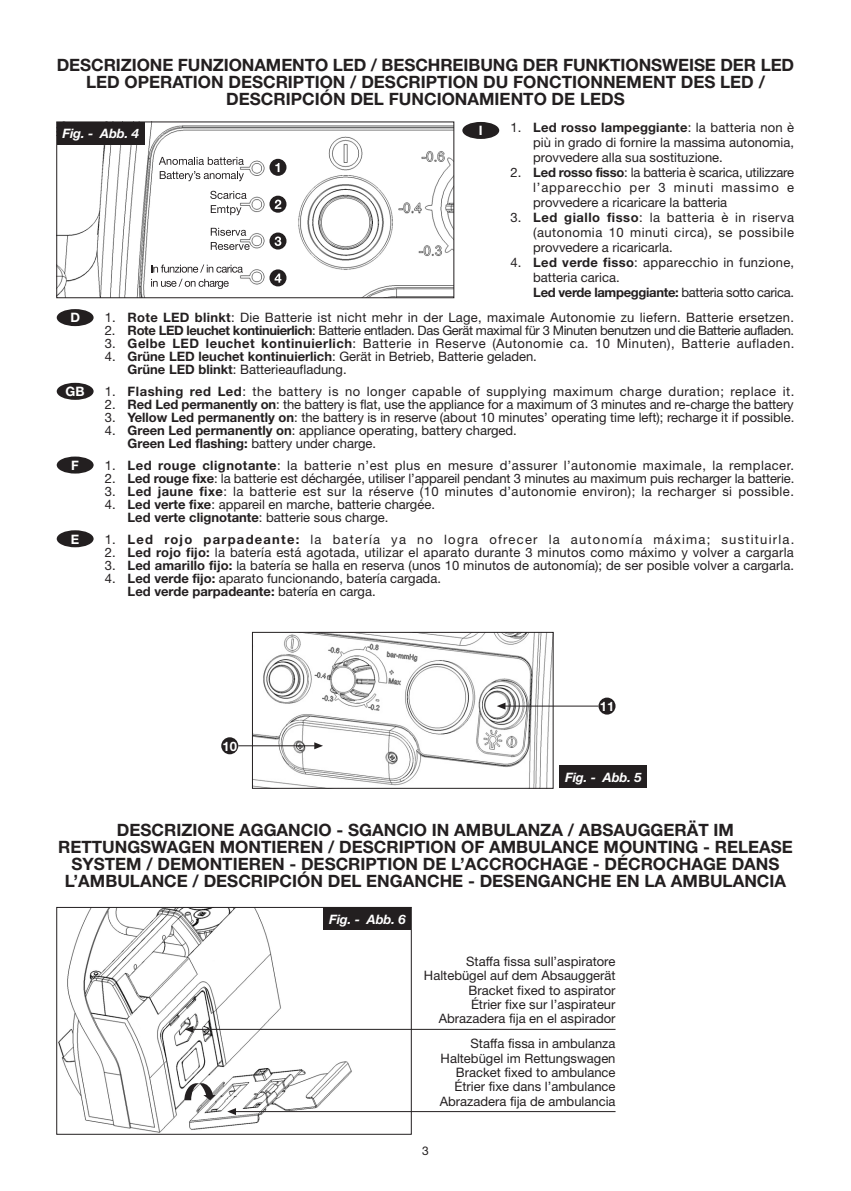
<style>
.page{position:relative;width:851px;height:1191px;background:#fff}
.page>*{position:absolute;margin:0;border:0;box-sizing:border-box;transform-origin:0 0}
.t1{font:700 17px/17px "Helvetica Neue";color:#231f20;text-align:center}
.t2{font:13px/14.2px "Helvetica Neue";color:#231f20}
.t3{font:13px/15px "Helvetica Neue";letter-spacing:.02em;color:#231f20}
.t4{font:13px "Helvetica Neue";letter-spacing:.04em;color:#231f20}
.t5{font:13px "Helvetica Neue";letter-spacing:-.03em;color:#231f20}
.t6{font:13px "Helvetica Neue";letter-spacing:.03em;color:#231f20}
.t7{font:13px "Helvetica Neue";letter-spacing:.035em;color:#231f20}
.t8{font:13px "Helvetica Neue";letter-spacing:.095em;color:#231f20}
.t9{font:italic 700 13px "Helvetica Neue";letter-spacing:-.005em;color:#fff}
.t10{font:700 13px "Helvetica Neue";color:#fff}
.t11{font:12px "Helvetica Neue";color:#231f20}
.s1{font-weight:700}
</style>
<div class="page">
<img style="left:58px;top:909px;width:296px;height:223px">
<div style="left:56px;top:907px;width:356px;height:227px;border:1px solid #231f20"></div>
<hr style="left:193px;top:1028px;width:422px;height:1px;background:#231f20">
<svg style="left:185px;top:1025px;width:8px;height:7px"></svg>
<hr style="left:235px;top:1111px;width:380px;height:1px;background:#231f20">
<svg style="left:227px;top:1108px;width:9px;height:7px"></svg>
<div style="left:57px;top:309px;width:37px;height:17px;background:#231f20;border-radius:50%"></div>
<div style="left:462px;top:122px;width:37px;height:17px;background:#231f20;border-radius:50%"></div>
<svg style="left:184px;top:1083px;width:31px;height:17px"></svg>
<img style="left:58px;top:123px;width:394px;height:173px">
<div style="left:56px;top:121px;width:398px;height:177px;border:1px solid #231f20"></div>
<svg style="left:159px;top:157px;width:85px;height:8px"></svg>
<svg style="left:160px;top:171px;width:84px;height:10px"></svg>
<svg style="left:210px;top:191px;width:36px;height:8px"></svg>
<svg style="left:211px;top:205px;width:30px;height:10px"></svg>
<svg style="left:211px;top:228px;width:35px;height:8px"></svg>
<svg style="left:211px;top:242px;width:38px;height:8px"></svg>
<svg style="left:151px;top:264px;width:92px;height:9px"></svg>
<svg style="left:151px;top:279px;width:78px;height:10px"></svg>
<div style="left:269px;top:159px;width:17px;height:17px;background:#231f20;border-radius:50%"></div>
<svg style="left:275px;top:163px;width:4px;height:9px"></svg>
<div style="left:269px;top:196px;width:17px;height:17px;background:#231f20;border-radius:50%"></div>
<svg style="left:274px;top:200px;width:7px;height:9px"></svg>
<div style="left:269px;top:232px;width:17px;height:17px;background:#231f20;border-radius:50%"></div>
<svg style="left:274px;top:236px;width:7px;height:10px"></svg>
<div style="left:269px;top:269px;width:17px;height:17px;background:#231f20;border-radius:50%"></div>
<svg style="left:274px;top:273px;width:7px;height:10px"></svg>
<div style="left:57px;top:122px;width:88px;height:23px;background:#231f20"></div>
<div style="left:57px;top:383px;width:37px;height:17px;background:#231f20;border-radius:50%"></div>
<div style="left:57px;top:456px;width:37px;height:17px;background:#231f20;border-radius:50%"></div>
<div style="left:57px;top:530px;width:37px;height:17px;background:#231f20;border-radius:50%"></div>
<img style="left:254px;top:634px;width:297px;height:153px">
<div style="left:252px;top:632px;width:301px;height:157px;border:1px solid #231f20"></div>
<div style="left:598px;top:697px;width:17px;height:17px;background:#231f20;border-radius:50%"></div>
<hr style="left:505px;top:705px;width:93px;height:1px;background:#231f20">
<svg style="left:496px;top:702px;width:9px;height:7px"></svg>
<div style="left:221px;top:737px;width:17px;height:17px;background:#231f20;border-radius:50%"></div>
<hr style="left:238px;top:745px;width:77px;height:1px;background:#231f20">
<svg style="left:314px;top:742px;width:9px;height:7px"></svg>
<div style="left:558px;top:765px;width:88px;height:23px;background:#231f20"></div>
<div style="left:323px;top:907px;width:88px;height:23px;background:#231f20"></div>
<h1 class="t1" style="left:57px;top:56px;width:738px">DESCRIZIONE FUNZIONAMENTO LED / BESCHREIBUNG DER FUNKTIONSWEISE DER LED<br>LED OPERATION DESCRIPTION / DESCRIPTION DU FONCTIONNEMENT DES LED /<br>DESCRIPCIÓN DEL FUNCIONAMIENTO DE LEDS</h1>
<p class="t9" style="left:62px;top:125px;width:78px">Fig. - Abb. 4</p>
<p class="t10" style="left:479px;top:122px;width:5px">I</p>
<p class="t2" style="left:533px;top:120px;width:262px;line-height:15px;text-align:justify;text-indent:-23px">1. <span class="s1">Led rosso lampeggiante</span>: la batteria non è più in grado di fornire la massima autonomia, provvedere alla sua sostituzione.</p>
<p class="t2" style="left:533px;top:165px;width:262px;line-height:15px;text-align:justify;text-indent:-23px">2. <span class="s1">Led rosso fisso</span>: la batteria è scarica, utilizzare l’apparecchio per 3 minuti massimo e provvedere a ricaricare la batteria</p>
<p class="t2" style="left:533px;top:210px;width:262px;line-height:15px;text-align:justify;text-indent:-23px">3. <span class="s1">Led giallo fisso</span>: la batteria è in riserva (autonomia 10 minuti circa), se possibile provvedere a ricaricarla.</p>
<p class="t3" style="left:533px;top:255px;width:262px;text-indent:-23px">4. <span class="s1">Led verde fisso</span>: apparecchio in funzione, batteria carica.<br><span class="s1">Led verde lampeggiante:</span> batteria sotto carica.</p>
<p class="t10" style="left:70px;top:310px;width:11px">D</p>
<p class="t3" style="left:105px;top:310px;width:690px">1. <span class="s1">Rote LED blinkt</span>: Die Batterie ist nicht mehr in der Lage, maximale Autonomie zu liefern. Batterie ersetzen.</p>
<p class="t5" style="left:105px;top:323px;width:690px">2. <span class="s1">Rote LED leuchet kontinuierlich</span>: Batterie entladen. Das Gerät maximal für 3 Minuten benutzen und die Batterie aufladen.</p>
<p class="t4" style="left:105px;top:336px;width:691px">3. <span class="s1">Gelbe LED leuchet kontinuierlich</span>: Batterie in Reserve (Autonomie ca. 10 Minuten), Batterie aufladen.</p>
<p class="t2" style="left:128px;top:350px;width:411px;line-height:13px;text-indent:-23px">4. <span class="s1">Grüne LED leuchet kontinuierlich</span>: Gerät in Betrieb, Batterie geladen.<br><span class="s1">Grüne LED blinkt</span>: Batterieaufladung.</p>
<p class="t10" style="left:66px;top:383px;width:21px">GB</p>
<p class="t4" style="left:105px;top:384px;width:690px">1. <span class="s1">Flashing red Led</span>: the battery is no longer capable of supplying maximum charge duration; replace it.</p>
<p class="t2" style="left:105px;top:397px;width:690px">2. <span class="s1">Red Led permanently on</span>: the battery is flat, use the appliance for a maximum of 3 minutes and re-charge the battery</p>
<p class="t2" style="left:105px;top:410px;width:690px">3. <span class="s1">Yellow Led permanently on</span>: the battery is in reserve (about 10 minutes’ operating time left); recharge it if possible.</p>
<p class="t2" style="left:128px;top:424px;width:390px;line-height:13px;text-indent:-23px">4. <span class="s1">Green Led permanently on</span>: appliance operating, battery charged.<br><span class="s1">Green Led flashing:</span> battery under charge.</p>
<p class="t10" style="left:71px;top:457px;width:9px">F</p>
<p class="t7" style="left:105px;top:457px;width:690px">1. <span class="s1">Led rouge clignotante</span>: la batterie n’est plus en mesure d’assurer l’autonomie maximale, la remplacer.</p>
<p class="t2" style="left:105px;top:471px;width:691px">2. <span class="s1">Led rouge fixe</span>: la batterie est déchargée, utiliser l’appareil pendant 3 minutes au maximum puis recharger la batterie.</p>
<p class="t6" style="left:105px;top:483px;width:690px">3. <span class="s1">Led jaune fixe</span>: la batterie est sur la réserve (10 minutes d’autonomie environ); la recharger si possible.</p>
<p class="t2" style="left:128px;top:497px;width:309px;line-height:13px;text-indent:-23px">4. <span class="s1">Led verte fixe</span>: appareil en marche, batterie chargée.<br><span class="s1">Led verte clignotante</span>: batterie sous charge.</p>
<p class="t10" style="left:71px;top:531px;width:10px">E</p>
<p class="t8" style="left:105px;top:531px;width:691px">1. <span class="s1">Led rojo parpadeante:</span> la batería ya no logra ofrecer la autonomía máxima; sustituirla.</p>
<p class="t2" style="left:105px;top:544px;width:690px">2. <span class="s1">Led rojo fijo:</span> la batería está agotada, utilizar el aparato durante 3 minutos como máximo y volver a cargarla</p>
<p class="t2" style="left:105px;top:557px;width:690px">3. <span class="s1">Led amarillo fijo:</span> la batería se halla en reserva (unos 10 minutos de autonomía); de ser posible volver a cargarla.</p>
<p class="t2" style="left:128px;top:571px;width:315px;line-height:13px;text-indent:-23px">4. <span class="s1">Led verde fijo:</span> aparato funcionando, batería cargada.<br><span class="s1">Led verde parpadeante:</span> batería en carga.</p>
<p class="t10" style="left:222px;top:738px;width:16px">10</p>
<p class="t10" style="left:599px;top:698px;width:16px">11</p>
<p class="t9" style="left:565px;top:769px;width:78px">Fig. - Abb. 5</p>
<p class="t1" style="left:58px;top:821px;width:736px">DESCRIZIONE AGGANCIO - SGANCIO IN AMBULANZA / ABSAUGGERÄT IM RETTUNGSWAGEN MONTIEREN / DESCRIPTION OF AMBULANCE MOUNTING - RELEASE SYSTEM / DEMONTIEREN - DESCRIPTION DE L’ACCROCHAGE - DÉCROCHAGE DANS L’AMBULANCE / DESCRIPCIÓN DEL ENGANCHE - DESENGANCHE EN LA AMBULANCIA</p>
<p class="t9" style="left:329px;top:910px;width:78px">Fig. - Abb. 6</p>
<p class="t2" style="left:424px;top:954px;width:193px;text-align:right">Staffa fissa sull’aspiratore<br>Haltebügel auf dem Absauggerät<br>Bracket fixed to aspirator<br>Étrier fixe sur l’aspirateur<br>Abrazadera fija en el aspirador</p>
<p class="t2" style="left:439px;top:1036px;width:177px;text-align:right">Staffa fissa in ambulanza<br>Haltebügel im Rettungswagen<br>Bracket fixed to ambulance<br>Étrier fixe dans l’ambulance<br>Abrazadera fija de ambulancia</p>
<p class="t11" style="left:422px;top:1143px;width:8px">3</p>
</div>
